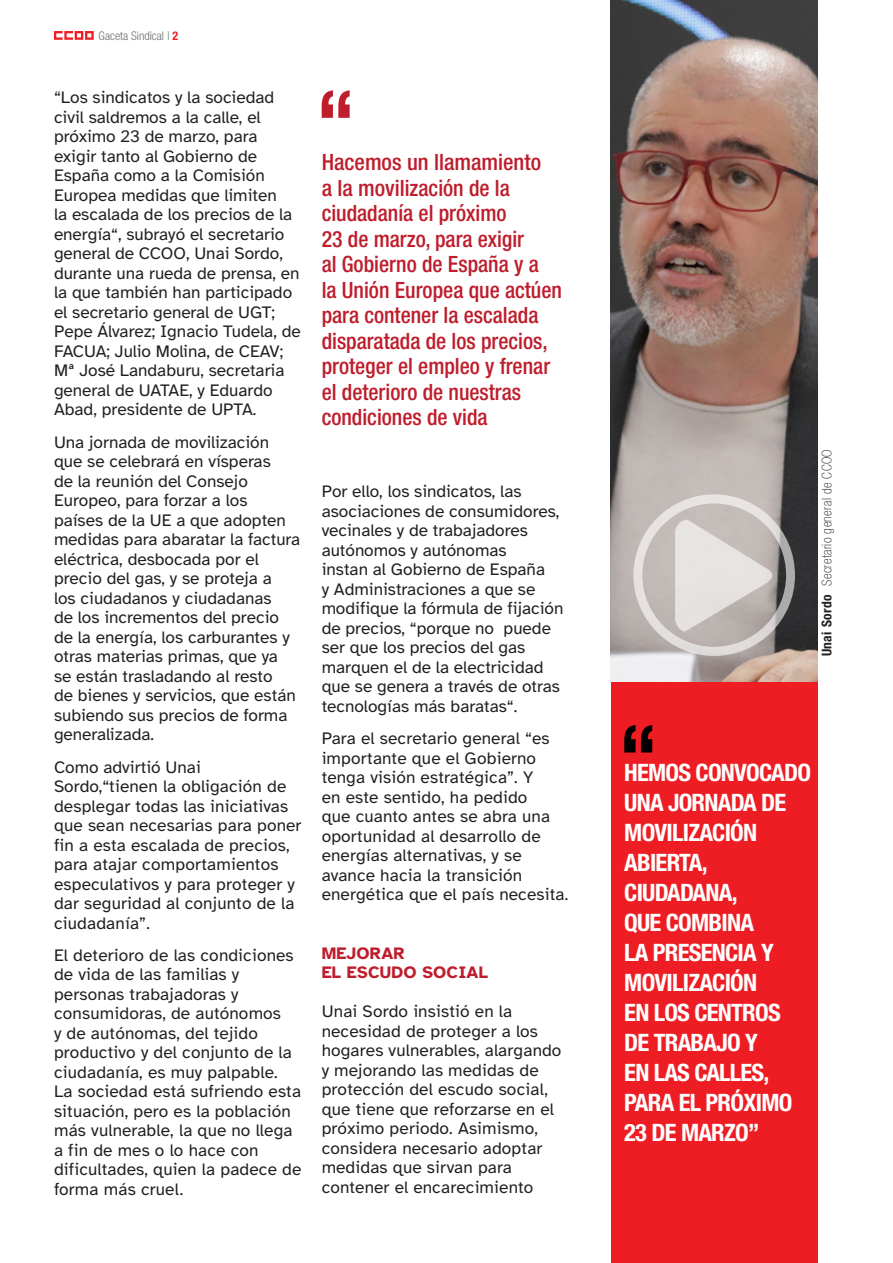
<style>
.page{position:relative;width:893px;height:1263px;background:#fff}
.page>*{position:absolute;margin:0;border:0;box-sizing:border-box;transform-origin:0 0}
.t1{font:700 condensed 24px/30px "Helvetica Neue LT Std";letter-spacing:-.03em;color:#fff}
.t2{font:500 condensed 22.5px/25.5px "Helvetica Neue LT Std";color:#be1d2c}
.t3{font:17.25px/19.5px "Atkinson Hyperlegible";color:#231f20}
.t4{font:700 17.25px "Atkinson Hyperlegible";letter-spacing:.01em;color:#be1d2c}
.t5{font:100 condensed 13.5px "Helvetica Neue LT Std";letter-spacing:.03em;color:#231f20}
.t6{font:300 condensed 12px "Helvetica Neue LT Std";color:#6c6d70}
.s1{font-weight:700;color:#ee1d23}
.s2{font-weight:700}
</style>
<div class="page">
<svg style="left:54px;top:31px;width:40px;height:9px"></svg>
<div style="left:611px;top:0;width:206px;height:1263px;background:#ee1d23"></div>
<svg style="left:322px;top:90px;width:28px;height:28px"></svg>
<img style="left:611px;top:0;width:206px;height:682px">
<svg style="left:624px;top:725px;width:28px;height:27px"></svg>
<svg style="left:633px;top:494px;width:162px;height:162px;background:#c2bdbb"></svg>
<p class="t6" style="left:99px;top:28px;width:81px">Gaceta Sindical | <span class="s1">2</span></p>
<p class="t3" style="left:54px;top:88px;width:248px">“Los sindicatos y la sociedad civil saldremos a la calle, el próximo 23 de marzo, para exigir tanto al Gobierno de<br>España como a la Comisión<br>Europea medidas que limiten<br>la escalada de los precios de la energía“, subrayó el secretario general de CCOO, Unai Sordo, durante una rueda de prensa, en la que también han participado el secretario general de UGT;<br>Pepe Álvarez; Ignacio Tudela, de<br>FACUA; Julio Molina, de CEAV;<br>Mª José Landaburu, secretaria general de UATAE, y Eduardo<br>Abad, presidente de UPTA.</p>
<p class="t3" style="left:54px;top:432px;width:248px">Una jornada de movilización que se celebrará en vísperas<br>de la reunión del Consejo<br>Europeo, para forzar a los países de la UE a que adopten medidas para abaratar la factura eléctrica, desbocada por el precio del gas, y se proteja a<br>los ciudadanos y ciudadanas<br>de los incrementos del precio de la energía, los carburantes y otras materias primas, que ya<br>se están trasladando al resto<br>de bienes y servicios, que están subiendo sus precios de forma generalizada.</p>
<p class="t3" style="left:54px;top:757px;width:249px">Como advirtió Unai<br>Sordo,“tienen la obligación de desplegar todas las iniciativas que sean necesarias para poner fin a esta escalada de precios, para atajar comportamientos especulativos y para proteger y dar seguridad al conjunto de la ciudadanía”.</p>
<p class="t3" style="left:54px;top:945px;width:249px">El deterioro de las condiciones de vida de las familias y personas trabajadoras y consumidoras, de autónomos<br>y de autónomas, del tejido productivo y del conjunto de la ciudadanía, es muy palpable.<br>La sociedad está sufriendo esta situación, pero es la población más vulnerable, la que no llega a fin de mes o lo hace con dificultades, quien la padece de forma más cruel.</p>
<p class="t2" style="left:322px;top:149px;width:221px">Hacemos un llamamiento</p>
<p class="t2" style="left:322px;top:175px;width:190px">a la movilización de la ciudadanía el próximo</p>
<p class="t2" style="left:322px;top:226px;width:204px">23 de marzo, para exigir</p>
<p class="t2" style="left:322px;top:251px;width:219px">al Gobierno de España y a</p>
<p class="t2" style="left:322px;top:277px;width:242px">la Unión Europea que actúen para contener la escalada disparatada de los precios, proteger el empleo y frenar el deterioro de nuestras condiciones de vida</p>
<p class="t3" style="left:322px;top:482px;width:243px">Por ello, los sindicatos, las asociaciones de consumidores, vecinales y de trabajadores autónomos y autónomas<br>instan al Gobierno de España<br>y Administraciones a que se modifique la fórmula de fijación de precios, “porque no puede ser que los precios del gas marquen el de la electricidad que se genera a través de otras tecnologías más baratas“.</p>
<p class="t3" style="left:322px;top:729px;width:248px">Para el secretario general “es importante que el Gobierno tenga visión estratégica”. Y<br>en este sentido, ha pedido<br>que cuanto antes se abra una oportunidad al desarrollo de energías alternativas, y se avance hacia la transición energética que el país necesita.</p>
<p class="t4" style="left:322px;top:943px;width:85px">MEJORAR</p>
<p class="t4" style="left:322px;top:962px;width:168px">EL ESCUDO SOCIAL</p>
<p class="t3" style="left:322px;top:1002px;width:241px">Unai Sordo insistió en la necesidad de proteger a los hogares vulnerables, alargando y mejorando las medidas de protección del escudo social, que tiene que reforzarse en el próximo periodo. Asimismo, considera necesario adoptar medidas que sirvan para contener el encarecimiento</p>
<p class="t5" style="left:819px;top:656px;width:208px;rotate:-90deg"><span class="s2">Unai Sordo</span> Secretario general de CCOO</p>
<p class="t1" style="left:624px;top:757px;width:188px">HEMOS CONVOCADO<br>UNA JORNADA DE</p>
<p class="t1" style="left:624px;top:817px;width:134px">MOVILIZACIÓN</p>
<p class="t1" style="left:624px;top:847px;width:85px">ABIERTA,</p>
<p class="t1" style="left:624px;top:877px;width:115px">CIUDADANA,</p>
<p class="t1" style="left:624px;top:907px;width:131px">QUE COMBINA</p>
<p class="t1" style="left:624px;top:937px;width:151px">LA PRESENCIA Y</p>
<p class="t1" style="left:624px;top:967px;width:134px">MOVILIZACIÓN</p>
<p class="t1" style="left:624px;top:997px;width:158px">EN LOS CENTROS</p>
<p class="t1" style="left:624px;top:1027px;width:135px">DE TRABAJO Y</p>
<p class="t1" style="left:624px;top:1057px;width:147px">EN LAS CALLES,</p>
<p class="t1" style="left:624px;top:1087px;width:170px">PARA EL PRÓXIMO</p>
<p class="t1" style="left:624px;top:1117px;width:137px">23 DE MARZO”</p>
</div>
